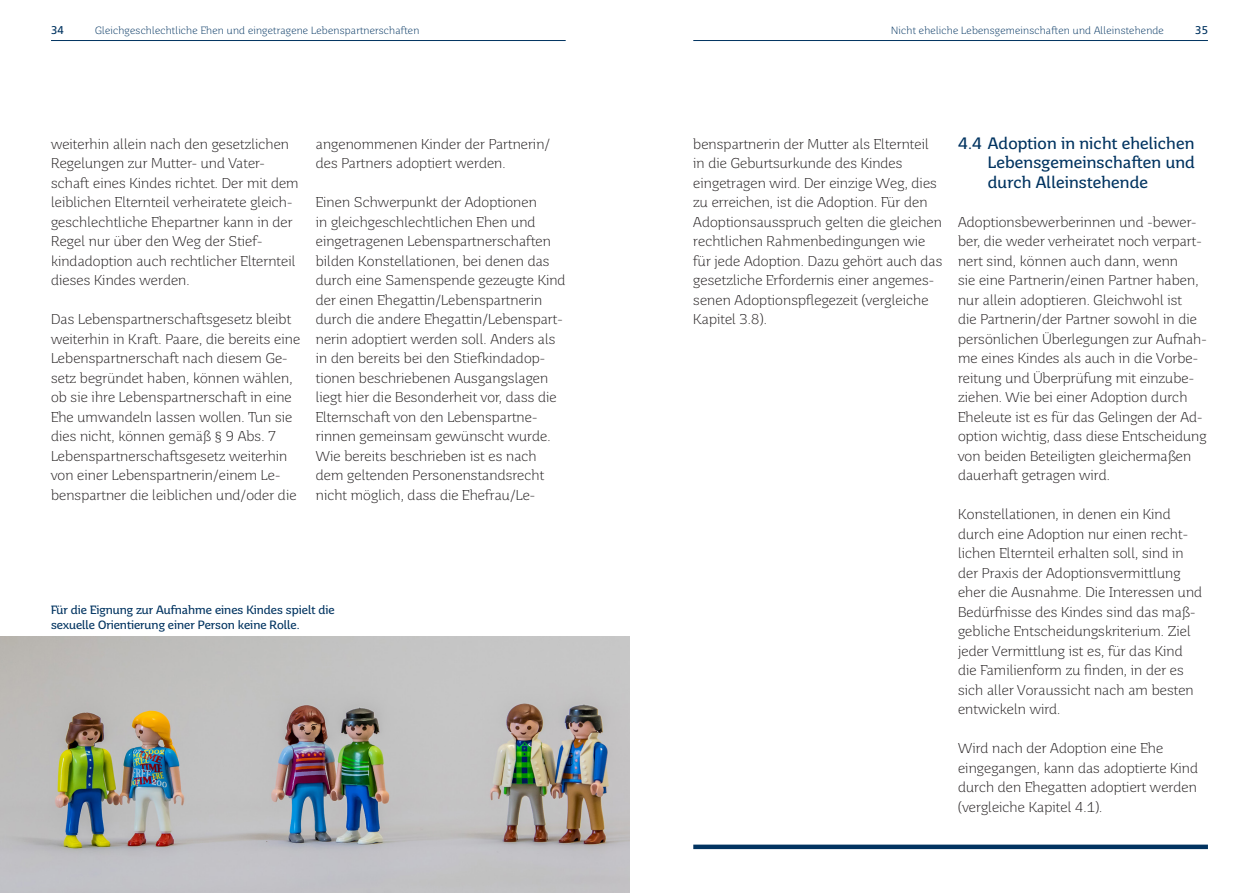
<style>
.page{position:relative;width:1259px;height:893px;background:#fff}
.page>*{position:absolute;margin:0;border:0;box-sizing:border-box;transform-origin:0 0}
.A5_Zwischenheadline{font:16.5px/19.5px "Saar Pro Headline";letter-spacing:.01em;color:#013360;text-align:justify}
.A5_Fließtext_SaarPro{font:300 14.25px/19.5px "Saar Pro";letter-spacing:.01em;color:#231f20}
.A5_Bildunterschrift{font:12px/15px "Saar Pro";color:#013360}
.t1{font:11.25px "Frutiger LT Com";color:#013360}
.Kapitelkennung_fruti{font:300 10.5px "Saar Pro";letter-spacing:.02em;color:#013360}
</style>
<div class="page">
<hr style="left:51px;top:40px;width:515px;height:1px;background:#013360">
<hr style="left:693px;top:40px;width:515px;height:1px;background:#013360">
<hr style="left:693px;top:845px;width:515px;height:4px;background:#013360">
<img style="left:0;top:636px;width:629px;height:257px">
<p class="Kapitelkennung_fruti" style="left:95px;top:24px;width:326px">Gleichgeschlechtliche Ehen und eingetragene Lebenspartnerschaften</p>
<p class="Kapitelkennung_fruti" style="left:891px;top:24px;width:274px">Nicht eheliche Lebensgemeinschaften und Alleinstehende</p>
<p class="t1" style="left:51px;top:23px;width:14px">34</p>
<p class="t1" style="left:1195px;top:23px;width:14px">35</p>
<p class="A5_Fließtext_SaarPro" style="left:51px;top:134px;width:249px">weiterhin allein nach den gesetzlichen Regelungen zur Mutter- und Vater&shy;schaft eines Kindes richtet. Der mit dem leiblichen Elternteil verheiratete gleich&shy;geschlechtliche Ehepartner kann in der Regel nur über den Weg der Stief&shy;kindadoption auch rechtlicher Elternteil dieses Kindes werden.</p>
<p class="A5_Fließtext_SaarPro" style="left:51px;top:309px;width:251px">Das Lebenspartnerschaftsgesetz bleibt weiterhin in Kraft. Paare, die bereits eine Lebenspartnerschaft nach diesem Ge&shy;setz begründet haben, können wählen, ob sie ihre Lebenspartnerschaft in eine Ehe umwandeln lassen wollen. Tun sie dies nicht, können gemäß § 9 Abs. 7<br>Lebenspartnerschaftsgesetz weiterhin von einer Lebenspartnerin/einem Le&shy;benspartner die leiblichen und/oder die</p>
<p class="A5_Fließtext_SaarPro" style="left:316px;top:134px;width:236px">angenommenen Kinder der Partnerin/ des Partners adoptiert werden.</p>
<p class="A5_Fließtext_SaarPro" style="left:316px;top:192px;width:251px">Einen Schwerpunkt der Adoptionen<br>in gleichgeschlechtlichen Ehen und eingetragenen Lebenspartnerschaften bilden Konstellationen, bei denen das durch eine Samenspende gezeugte Kind der einen Ehegattin/Lebenspartnerin durch die andere Ehegattin/Lebenspart&shy;nerin adoptiert werden soll. Anders als in den bereits bei den Stiefkindadop&shy;tionen beschriebenen Ausgangslagen liegt hier die Besonderheit vor, dass die Elternschaft von den Lebenspartne&shy;rinnen gemeinsam gewünscht wurde.<br>Wie bereits beschrieben ist es nach dem geltenden Personenstandsrecht nicht möglich, dass die Ehefrau/Le-</p>
<p class="A5_Bildunterschrift" style="left:51px;top:602px;width:285px">Für die Eignung zur Aufnahme eines Kindes spielt die sexuelle Orientierung einer Person keine Rolle.</p>
<p class="A5_Fließtext_SaarPro" style="left:693px;top:134px;width:251px">benspartnerin der Mutter als Elternteil in die Geburtsurkunde des Kindes eingetragen wird. Der einzige Weg, dies zu erreichen, ist die Adoption. Für den Adoptionsausspruch gelten die gleichen rechtlichen Rahmenbedingungen wie für jede Adoption. Dazu gehört auch das gesetzliche Erfordernis einer angemes&shy;senen Adoptionspflegezeit (vergleiche Kapitel 3.8).</p>
<p class="A5_Zwischenheadline" style="left:988px;top:133px;width:209px;text-indent:-30px">4.4 Adoption in nicht ehelichen Lebensgemeinschaften und durch Alleinstehende</p>
<p class="A5_Fließtext_SaarPro" style="left:958px;top:212px;width:250px">Adoptionsbewerberinnen und -bewer&shy;ber, die weder verheiratet noch verpart&shy;nert sind, können auch dann, wenn<br>sie eine Partnerin/einen Partner haben, nur allein adoptieren. Gleichwohl ist<br>die Partnerin/der Partner sowohl in die persönlichen Überlegungen zur Aufnah&shy;me eines Kindes als auch in die Vorbe&shy;reitung und Überprüfung mit einzube&shy;ziehen. Wie bei einer Adoption durch Eheleute ist es für das Gelingen der Ad&shy;option wichtig, dass diese Entscheidung von beiden Beteiligten gleichermaßen dauerhaft getragen wird.</p>
<p class="A5_Fließtext_SaarPro" style="left:958px;top:504px;width:246px">Konstellationen, in denen ein Kind durch eine Adoption nur einen recht&shy;lichen Elternteil erhalten soll, sind in der Praxis der Adoptionsvermittlung eher die Ausnahme. Die Interessen und Bedürfnisse des Kindes sind das maß&shy;gebliche Entscheidungskriterium. Ziel jeder Vermittlung ist es, für das Kind die Familienform zu finden, in der es sich aller Voraussicht nach am besten entwickeln wird.</p>
<p class="A5_Fließtext_SaarPro" style="left:958px;top:738px;width:241px">Wird nach der Adoption eine Ehe eingegangen, kann das adoptierte Kind durch den Ehegatten adoptiert werden (vergleiche Kapitel 4.1).</p>
</div>
